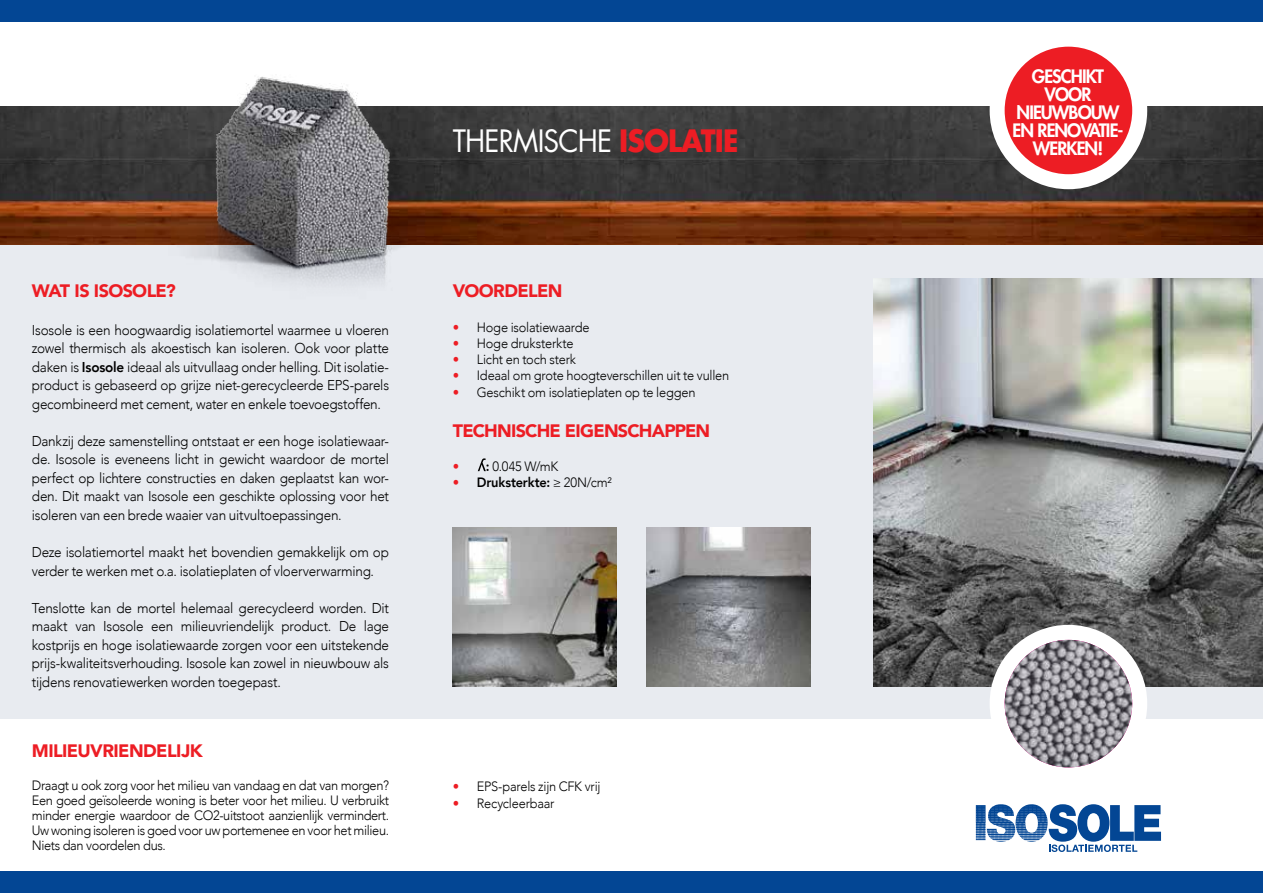
<style>
.page{position:relative;width:1263px;height:893px;background:#fff}
.page>*{position:absolute;margin:0;border:0;box-sizing:border-box;transform-origin:0 0}
.t1{font:30px "Futura Std";letter-spacing:-.03em;color:#fff;scale:.94 1}
.t2{font:900 18px "Avenir";letter-spacing:-.04em;color:#ed1d24}
.t3{font:800 18px/18.1px "Futura Std";letter-spacing:-.05em;color:#fff;text-align:center}
.t4{font:300 14.25px/18.6px "Avenir";letter-spacing:-.02em;color:#000;text-align:justify;scale:.95 1}
.t5{font:300 13.5px/15px "Avenir";letter-spacing:-.02em;color:#000;text-align:justify;scale:.95 1}
.t6{font:800 13.5px "Avenir";letter-spacing:-.015em;color:#000;scale:.95 1}
.s1{font-weight:800}
.s2{font-weight:700;color:#ed1d24}
.s3{color:#ed1d24}
.s4{font-weight:300;color:#ed1d24}
.s5{font-weight:300}
</style>
<div class="page">
<div style="left:0;top:106px;width:1263px;height:613px;background:#e8ebf0"></div>
<div style="left:0;top:0;width:1263px;height:21px;background:#034694"></div>
<div style="left:0;top:872px;width:1263px;height:21px;background:#034694"></div>
<img style="left:0;top:106px;width:144px;height:138px">
<img style="left:421px;top:106px;width:379px;height:138px">
<img style="left:800px;top:106px;width:463px;height:138px">
<img style="left:144px;top:77px;width:277px;height:207px">
<img style="left:453px;top:527px;width:164px;height:160px">
<img style="left:646px;top:527px;width:164px;height:160px">
<img style="left:874px;top:279px;width:389px;height:408px">
<svg style="left:976px;top:804px;width:185px;height:48px"></svg>
<div style="left:990px;top:625px;width:157px;height:157px;border:30px solid #fff;border-radius:50%"></div>
<img style="left:1005px;top:640px;width:127px;height:127px;border-radius:64px">
<svg style="left:478px;top:458px;width:8px;height:13px"></svg>
<div style="left:990px;top:32px;width:157px;height:157px;border:30px solid #fff;border-radius:50%"></div>
<div style="left:1005px;top:47px;width:127px;height:127px;background:#ed1d24;border-radius:50%"></div>
<p class="t2" style="left:32px;top:275px;width:145px">WAT IS ISOSOLE?</p>
<p class="t4" style="left:32px;top:320px;width:377px">Isosole is een hoogwaardig isolatiemortel waarmee u vloeren zowel thermisch als akoestisch kan isoleren. Ook voor platte daken is <span class="s1">Isosole</span> ideaal als uitvullaag onder helling. Dit isolatie&shy;product is gebaseerd op grijze niet-gerecycleerde EPS-parels gecombineerd met cement, water en enkele toevoegstoffen.</p>
<p class="t4" style="left:32px;top:432px;width:378px">Dankzij deze samenstelling ontstaat er een hoge isolatiewaar&shy;de. Isosole is eveneens licht in gewicht waardoor de mortel perfect op lichtere constructies en daken geplaatst kan wor&shy;den. Dit maakt van Isosole een geschikte oplossing voor het isoleren van een brede waaier van uitvultoepassingen.</p>
<p class="t4" style="left:32px;top:543px;width:377px">Deze isolatiemortel maakt het bovendien gemakkelijk om op verder te werken met o.a. isolatieplaten of vloerverwarming.</p>
<p class="t4" style="left:32px;top:598px;width:378px">Tenslotte kan de mortel helemaal gerecycleerd worden. Dit maakt van Isosole een milieuvriendelijk product. De lage kostprijs en hoge isolatiewaarde zorgen voor een uitstekende prijs-kwaliteitsverhouding. Isosole kan zowel in nieuwbouw als tijdens renovatiewerken worden toegepast.</p>
<h1 class="t1" style="left:453px;top:122px;width:306px">THERMISCHE <span class="s2">ISOLATIE</span></h1>
<p class="t2" style="left:453px;top:275px;width:111px">VOORDELEN</p>
<p class="t5" style="left:453px;top:319px;width:145px"><span class="s3">•</span> Hoge isolatiewaarde</p>
<p class="t5" style="left:453px;top:336px;width:129px"><span class="s3">•</span> Hoge druksterkte</p>
<p class="t5" style="left:453px;top:352px;width:131px"><span class="s3">•</span> Licht en toch sterk</p>
<p class="t5" style="left:453px;top:368px;width:292px"><span class="s3">•</span> Ideaal om grote hoogteverschillen uit te vullen</p>
<p class="t5" style="left:453px;top:385px;width:257px"><span class="s3">•</span> Geschikt om isolatieplaten op te leggen</p>
<p class="t2" style="left:453px;top:415px;width:259px">TECHNISCHE EIGENSCHAPPEN</p>
<p class="t5" style="left:453px;top:459px;width:113px"><span class="s3">•</span> <span class="s1">:</span> 0.045 W/mK</p>
<p class="t6" style="left:453px;top:472px;width:169px"><span class="s4">•</span> Druksterkte: <span class="s5">≥ 20N/cm²</span></p>
<p class="t2" style="left:32px;top:735px;width:172px">MILIEUVRIENDELIJK</p>
<p class="t5" style="left:32px;top:777px;width:377px">Draagt u ook zorg voor het milieu van vandaag en dat van morgen?<br>Een goed geïsoleerde woning is beter voor het milieu. U verbruikt minder energie waardoor de CO2-uitstoot aanzienlijk vermindert.<br>Uw woning isoleren is goed voor uw portemenee en voor het milieu.<br>Niets dan voordelen dus.</p>
<p class="t5" style="left:453px;top:779px;width:157px"><span class="s3">•</span> EPS-parels zijn CFK vrij</p>
<p class="t5" style="left:453px;top:795px;width:108px"><span class="s3">•</span> Recycleerbaar</p>
<p class="t3" style="left:1012px;top:67px;width:112px">GESCHIKT<br>VOOR<br>NIEUWBOUW<br>EN RENOVATIE-<br>WERKEN!</p>
</div>
